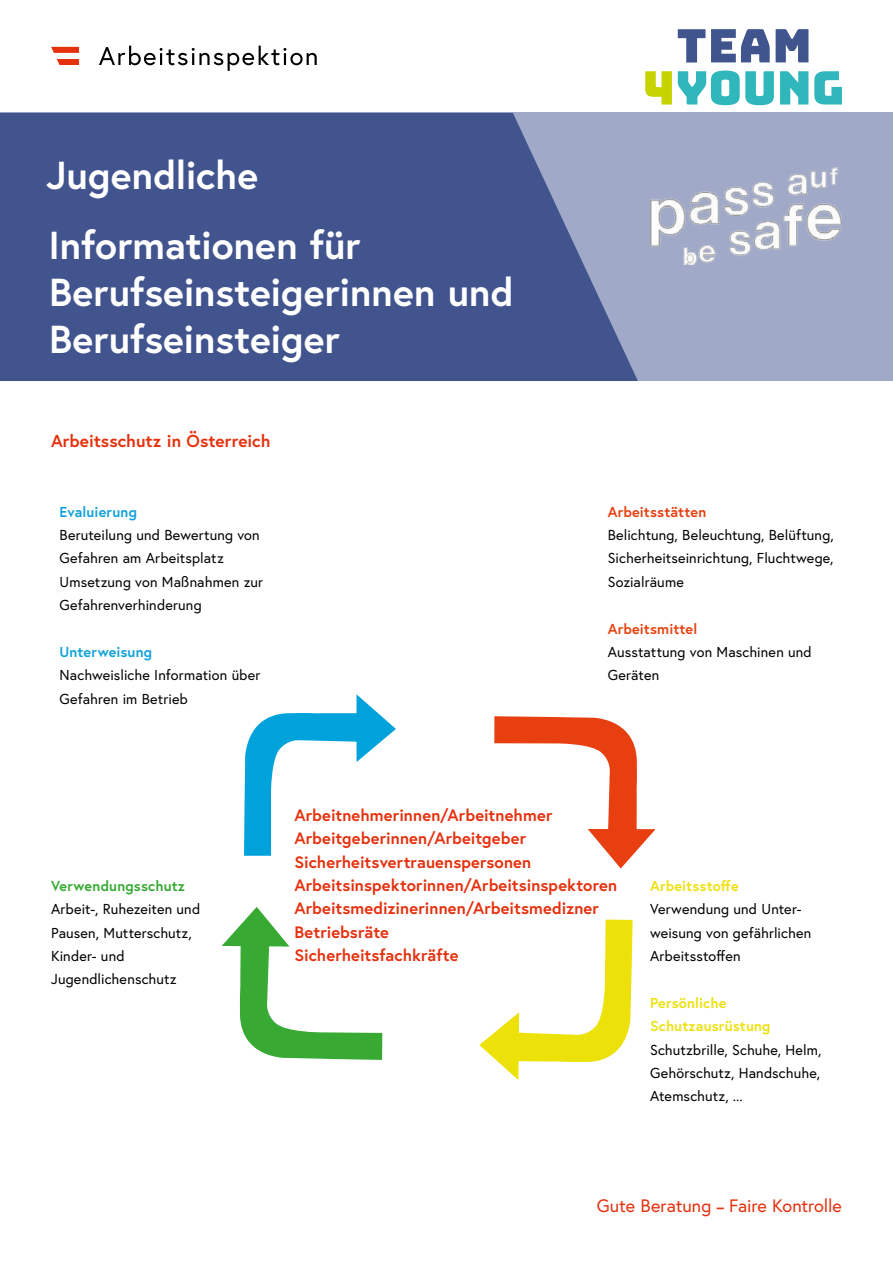
<style>
.page{position:relative;width:893px;height:1263px;background:#fff}
.page>*{position:absolute;margin:0;border:0;box-sizing:border-box;transform-origin:0 0}
.Merkblatt_p_Titel{font:700 39px/46.8px "Europa Austria";color:#fff}
.t1{font:18px "Europa Austria";letter-spacing:-.005em;color:#e5310e}
.Merkblatt_h1{font:700 17.25px "Europa Austria";color:#e5310e}
.Merkblatt_p{font:700 16.5px "Europa Austria";letter-spacing:.005em;color:#e5310e}
.Merkblatt_p-2{font:14.4px/23.4px "Europa Austria";letter-spacing:.01em;color:#000}
.Merkblatt_p-3{font:14.4px/23.4px "Europa Austria";letter-spacing:.01em;color:#020103}
.Merkblatt_p-4{font:700 14.4px/23.4px "Europa Austria";letter-spacing:.01em;color:#eee110}
.Merkblatt_p-5{font:700 14.4px "Europa Austria";letter-spacing:.01em;color:#11a2d9}
.Merkblatt_p-6{font:700 14.4px "Europa Austria";letter-spacing:.015em;color:#38aa34}
.Merkblatt_p-7{font:700 14.4px "Europa Austria";letter-spacing:.01em;color:#e74010}
.Merkblatt_p-8{font:700 14.4px "Europa Austria";letter-spacing:.01em;color:#e7420f}
.s1{font-weight:700;font-size:14.4px}
</style>
<div class="page">
<svg style="left:99px;top:46px;width:218px;height:25px"></svg>
<svg style="left:51px;top:47px;width:28px;height:6px"></svg>
<svg style="left:57px;top:59px;width:22px;height:6px"></svg>
<div style="left:0;top:113px;width:893px;height:268px;background:#a0a9c7"></div>
<svg style="left:0;top:113px;width:638px;height:268px;background:#4b5c93"></svg>
<img style="left:650px;top:167px;width:192px;height:98px">
<svg style="left:244px;top:694px;width:152px;height:162px"></svg>
<svg style="left:494px;top:716px;width:162px;height:153px"></svg>
<svg style="left:222px;top:907px;width:161px;height:153px"></svg>
<svg style="left:479px;top:919px;width:154px;height:161px"></svg>
<svg style="left:678px;top:71px;width:96px;height:34px"></svg>
<svg style="left:780px;top:71px;width:28px;height:34px"></svg>
<svg style="left:814px;top:71px;width:28px;height:34px"></svg>
<svg style="left:645px;top:71px;width:27px;height:34px"></svg>
<svg style="left:678px;top:29px;width:27px;height:34px"></svg>
<svg style="left:711px;top:29px;width:59px;height:33px"></svg>
<svg style="left:776px;top:29px;width:32px;height:33px"></svg>
<p class="Merkblatt_p_Titel" style="left:46px;top:151px;width:213px">Jugendliche</p>
<p class="Merkblatt_p_Titel" style="left:49px;top:221px;width:467px">Informationen für<br>Berufseinsteigerinnen und<br>Berufseinsteiger</p>
<h1 class="Merkblatt_h1" style="left:51px;top:429px;width:221px">Arbeitsschutz in Österreich</h1>
<p class="Merkblatt_p-5" style="left:60px;top:502px;width:79px">Evaluierung</p>
<p class="Merkblatt_p-3" style="left:60px;top:523px;width:205px">Beruteilung und Bewertung von<br>Gefahren am Arbeitsplatz<br>Umsetzung von Maßnahmen zur<br>Gefahrenverhinderung</p>
<p class="Merkblatt_p-5" style="left:60px;top:642px;width:94px">Unterweisung</p>
<p class="Merkblatt_p-3" style="left:60px;top:663px;width:202px">Nachweisliche Information über<br>Gefahren im Betrieb</p>
<p class="Merkblatt_p-7" style="left:608px;top:502px;width:100px">Arbeitsstätten</p>
<p class="Merkblatt_p-2" style="left:608px;top:523px;width:227px;text-align:justify">Belichtung, Beleuchtung, Belüftung, Sicherheitseinrichtung, Fluchtwege, Sozialräume</p>
<p class="Merkblatt_p-8" style="left:608px;top:619px;width:91px">Arbeitsmittel</p>
<p class="Merkblatt_p-2" style="left:608px;top:640px;width:206px">Ausstattung von Maschinen und<br>Geräten</p>
<p class="Merkblatt_p-6" style="left:51px;top:876px;width:136px">Verwendungsschutz</p>
<p class="Merkblatt_p-2" style="left:51px;top:897px;width:151px">Arbeit-, Ruhezeiten und<br>Pausen, Mutterschutz,</p>
<p class="Merkblatt_p-2" style="left:51px;top:944px;width:127px">Kinder- und<br>Jugendlichenschutz</p>
<p class="Merkblatt_p" style="left:294px;top:804px;width:259px">Arbeitnehmerinnen/Arbeitnehmer</p>
<p class="Merkblatt_p" style="left:294px;top:827px;width:233px">Arbeitgeberinnen/Arbeitgeber</p>
<p class="Merkblatt_p" style="left:294px;top:850px;width:238px">Sicherheitsvertrauenspersonen</p>
<p class="Merkblatt_p" style="left:294px;top:874px;width:324px">Arbeitsinspektorinnen/Arbeitsinspektoren</p>
<p class="Merkblatt_p" style="left:294px;top:897px;width:306px">Arbeitsmedizinerinnen/Arbeitsmedizner</p>
<p class="Merkblatt_p" style="left:294px;top:921px;width:96px">Betriebsräte</p>
<p class="Merkblatt_p" style="left:294px;top:944px;width:165px">Sicherheitsfachkräfte</p>
<p class="Merkblatt_p-4" style="left:650px;top:874px;width:90px">Arbeitsstoffe</p>
<p class="Merkblatt_p-2" style="left:650px;top:897px;width:163px">Verwendung und Unter&shy;weisung von gefährlichen<br>Arbeitsstoffen</p>
<p class="Merkblatt_p-4" style="left:650px;top:991px;width:122px">Persönliche<br>Schutzausrüstung</p>
<p class="Merkblatt_p-2" style="left:650px;top:1037px;width:173px;text-align:justify">Schutzbrille, Schuhe, Helm, Gehörschutz, Handschuhe, Atemschutz, ...</p>
<p class="t1" style="left:597px;top:1194px;width:247px">Gute Beratung <span class="s1">–</span> Faire Kontrolle</p>
</div>
